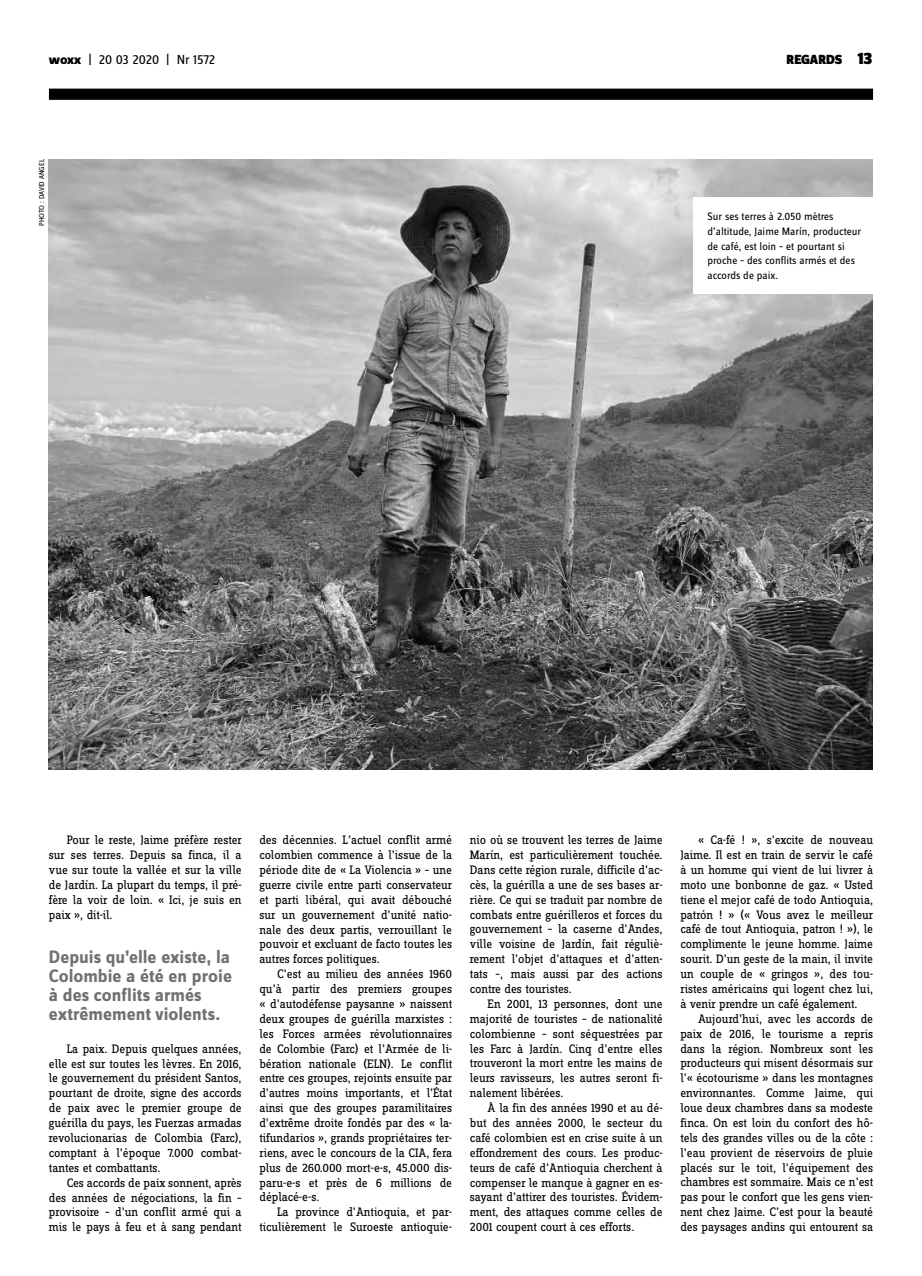
<style>
.page{position:relative;width:922px;height:1276px;background:#fff}
.page>*{position:absolute;margin:0;border:0;box-sizing:border-box;transform-origin:0 0}
.t1{font:700 18.75px/18.8px "Zine Sans Dis";color:#707172}
.t2{font:13.75px "Zine Sans Dis";color:#000}
.t3{font:900 13.75px "Zine Sans Dis";letter-spacing:-.01em;color:#000}
.t4{font:12.75px/14.9px "Zine Slab Dis";color:#000;text-align:justify}
.t5{font:11.25px/14.9px "Zine Sans Dis";color:#000}
.t6{font:7.5px "Zine Sans Dis";letter-spacing:-.01em;color:#000}
.s1{font-weight:800}
.s2{font-size:17.5px}
</style>
<div class="page">
<div style="left:49px;top:89px;width:823px;height:11px;background:#000"></div>
<img style="left:49px;top:159px;width:823px;height:611px">
<div style="left:693px;top:197px;width:185px;height:96px;background:#fff"></div>
<p class="t2" style="left:49px;top:53px;width:168px"><span class="s1">woxx</span> | 20 03 2020 | Nr 1572</p>
<p class="t3" style="left:786px;top:52px;width:87px">REGARDS <span class="s2">13</span></p>
<p class="t6" style="left:38px;top:226px;width:68px;rotate:-90deg">Photo : DavidAngel</p>
<p class="t5" style="left:707px;top:209px;width:155px">Sur ses terres à 2.050 mètres d’altitude, Jaime Marín, producteur de café, est loin – et pourtant si proche – des conflits armés et des accords de paix.</p>
<p class="t4" style="left:49px;top:833px;width:194px;text-indent:18px">Pour le reste, Jaime préfère rester sur ses terres. Depuis sa finca, il a vue sur toute la vallée et sur la ville de Jardín. La plupart du temps, il pré&shy;fère la voir de loin. « Ici, je suis en paix », dit-il.</p>
<h1 class="t1" style="left:49px;top:948px;width:185px">Depuis qu’elle existe, la<br>Colombie a été en proie à des conflits armés extrêmement violents.</h1>
<p class="t4" style="left:49px;top:1041px;width:194px;text-indent:18px">La paix. Depuis quelques années, elle est sur toutes les lèvres. En 2016, le gouvernement du président Santos, pourtant de droite, signe des accords de paix avec le premier groupe de guérilla du pays, les Fuerzas armadas revolucionarias de Colombia (Farc), comptant à l’époque 7.000 combat&shy;tantes et combattants.</p>
<p class="t4" style="left:49px;top:1175px;width:194px;text-indent:18px">Ces accords de paix sonnent, après des années de négociations, la fin – provisoire – d’un conflit armé qui a mis le pays à feu et à sang pendant</p>
<p class="t4" style="left:259px;top:833px;width:194px">des décennies. L’actuel conflit armé colombien commence à l’issue de la période dite de « La Violencia » – une guerre civile entre parti conservateur et parti libéral, qui avait débouché sur un gouvernement d’unité natio&shy;nale des deux partis, verrouillant le pouvoir et excluant de facto toutes les autres forces politiques.</p>
<p class="t4" style="left:259px;top:967px;width:194px;text-indent:18px">C’est au milieu des années 1960 qu’à partir des premiers groupes « d’autodéfense paysanne » naissent deux groupes de guérilla marxistes : les Forces armées révolutionnaires de Colombie (Farc) et l’Armée de li&shy;bération nationale (ELN). Le conflit entre ces groupes, rejoints ensuite par d’autres moins importants, et l’État ainsi que des groupes paramilitaires d’extrême droite fondés par des « la&shy;tifundarios », grands propriétaires ter&shy;riens, avec le concours de la CIA, fera plus de 260.000 mort-e-s, 45.000 dis&shy;paru-e-s et près de 6 millions de déplacé-e-s.</p>
<p class="t4" style="left:259px;top:1205px;width:194px;text-align:right">La province d’Antioquia, et par&shy;ticulièrement le Suroeste antioquie-</p>
<p class="t4" style="left:470px;top:833px;width:194px">nio où se trouvent les terres de Jaime Marín, est particulièrement touchée.<br>Dans cette région rurale, difficile d’ac&shy;cès, la guérilla a une de ses bases ar&shy;rière. Ce qui se traduit par nombre de combats entre guérilleros et forces du gouvernement – la caserne d’Andes, ville voisine de Jardín, fait réguliè&shy;rement l’objet d’attaques et d’atten&shy;tats –, mais aussi par des actions contre des touristes.</p>
<p class="t4" style="left:470px;top:997px;width:194px;text-indent:18px">En 2001, 13 personnes, dont une majorité de touristes – de nationalité colombienne – sont séquestrées par les Farc à Jardín. Cinq d’entre elles trouveront la mort entre les mains de leurs ravisseurs, les autres seront fi&shy;nalement libérées.</p>
<p class="t4" style="left:470px;top:1101px;width:194px;text-indent:18px">À la fin des années 1990 et au dé&shy;but des années 2000, le secteur du café colombien est en crise suite à un effondrement des cours. Les produc&shy;teurs de café d’Antioquia cherchent à compenser le manque à gagner en es&shy;sayant d’attirer des touristes. Évidem&shy;ment, des attaques comme celles de 2001 coupent court à ces efforts.</p>
<p class="t4" style="left:680px;top:833px;width:194px;text-indent:18px">« Ca-fé ! », s’excite de nouveau Jaime. Il est en train de servir le café à un homme qui vient de lui livrer à moto une bonbonne de gaz. « Usted tiene el mejor café de todo Antioquia, patrón ! » (« Vous avez le meilleur café de tout Antioquia, patron ! »), le complimente le jeune homme. Jaime sourit. D’un geste de la main, il invite un couple de « gringos », des tou&shy;ristes américains qui logent chez lui, à venir prendre un café également.</p>
<p class="t4" style="left:680px;top:1011px;width:194px;text-indent:18px">Aujourd’hui, avec les accords de paix de 2016, le tourisme a repris dans la région. Nombreux sont les producteurs qui misent désormais sur l’« écotourisme » dans les montagnes environnantes. Comme Jaime, qui loue deux chambres dans sa modeste finca. On est loin du confort des hô&shy;tels des grandes villes ou de la côte : l’eau provient de réservoirs de pluie placés sur le toit, l’équipement des chambres est sommaire. Mais ce n’est pas pour le confort que les gens vien&shy;nent chez Jaime. C’est pour la beauté des paysages andins qui entourent sa</p>
</div>
